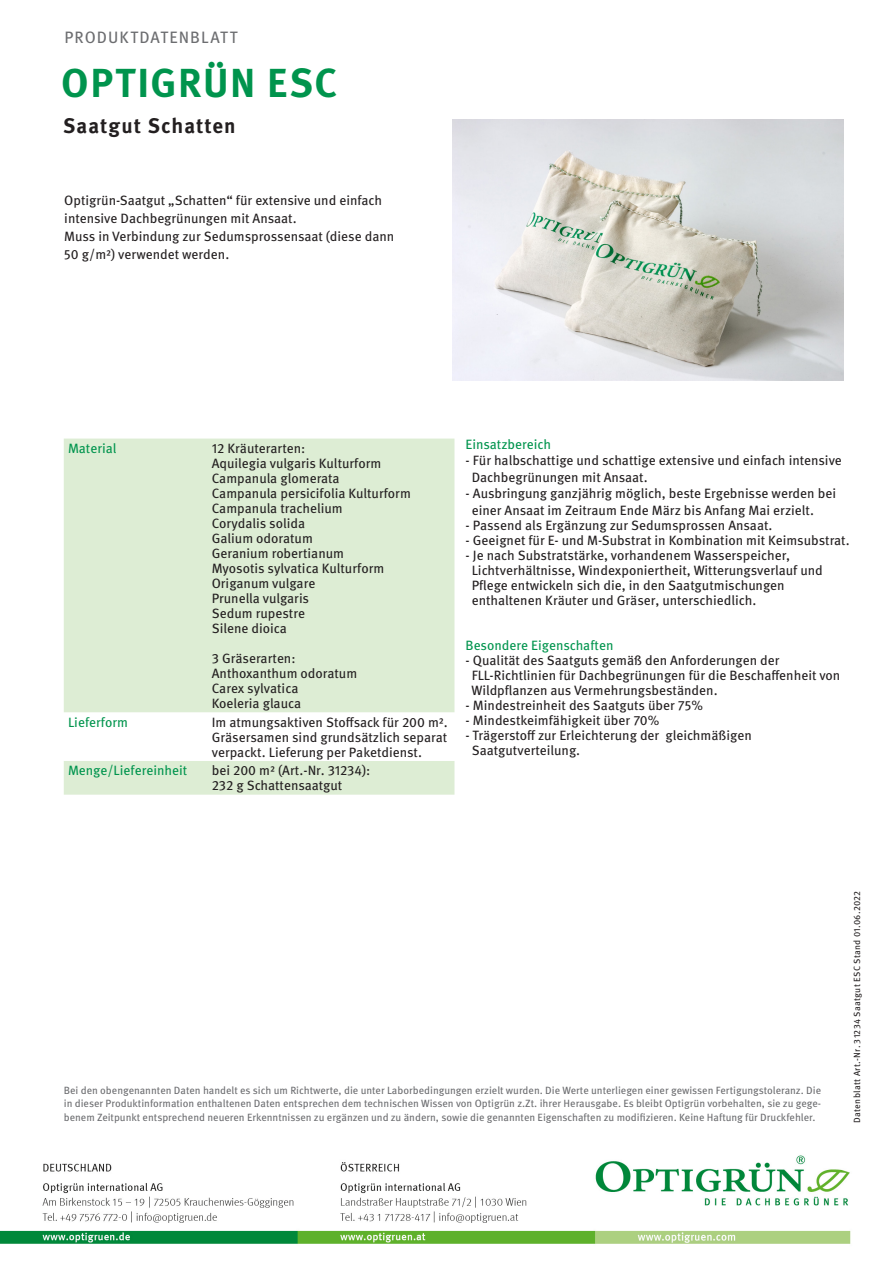
<style>
.page{position:relative;width:893px;height:1263px;background:#fff}
.page>*{position:absolute;margin:0;border:0;box-sizing:border-box;transform-origin:0 0}
.Titel_Headline_Versa{font:700 40.5px "Meta Pro";letter-spacing:.035em;color:#00944d}
.t1{font:700 21px "Meta Pro";letter-spacing:.05em;color:#231f20}
.t2{font:16.5px "Meta Pro";letter-spacing:.065em;color:#6c6d70}
.t3{font:13.5px/15px "Meta Pro";color:#231f20}
.t4{font:13.5px "Meta Pro";color:#00944d}
.t5{font:10.5px/13.5px "Meta Pro";color:#6c6d70;text-align:justify}
.fliesstext_book{font:9px "Meta Pro";letter-spacing:.035em;color:#231f20}
</style>
<div class="page">
<svg style="left:64px;top:439px;width:390px;height:356px;background:#e1efd9"></svg>
<img style="left:452px;top:119px;width:391px;height:261px">
<img style="left:0;top:1155px;width:851px;height:89px">
<p class="t2" style="left:64px;top:26px;width:175px">PRODUKTDATENBLATT</p>
<p class="Titel_Headline_Versa" style="left:61px;top:57px;width:278px">OPTIGRÜN ESC</p>
<p class="t1" style="left:63px;top:112px;width:174px">Saatgut Schatten</p>
<p class="t3" style="left:64px;top:193px;width:319px">Optigrün-Saatgut „Schatten“ für extensive und einfach</p>
<p class="t3" style="left:64px;top:211px;width:234px">intensive Dachbegrünungen mit Ansaat.</p>
<p class="t3" style="left:64px;top:229px;width:332px">Muss in Verbindung zur Sedumsprossensaat (diese dann</p>
<p class="t3" style="left:64px;top:247px;width:166px">50 g/m²) verwendet werden.</p>
<p class="t4" style="left:68px;top:440px;width:50px">Material</p>
<p class="t3" style="left:212px;top:441px;width:95px">12 Kräuterarten:</p>
<p class="t3" style="left:212px;top:456px;width:171px">Aquilegia vulgaris Kulturform</p>
<p class="t3" style="left:212px;top:471px;width:129px">Campanula glomerata</p>
<p class="t3" style="left:212px;top:486px;width:201px">Campanula persicifolia Kulturform</p>
<p class="t3" style="left:212px;top:501px;width:133px">Campanula trachelium</p>
<p class="t3" style="left:212px;top:516px;width:95px">Corydalis solida</p>
<p class="t3" style="left:212px;top:531px;width:103px">Galium odoratum</p>
<p class="t3" style="left:212px;top:546px;width:134px">Geranium robertianum</p>
<p class="t3" style="left:212px;top:561px;width:174px">Myosotis sylvatica Kulturform</p>
<p class="t3" style="left:212px;top:576px;width:105px">Origanum vulgare</p>
<p class="t3" style="left:212px;top:591px;width:99px">Prunella vulgaris</p>
<p class="t3" style="left:212px;top:606px;width:95px">Sedum rupestre</p>
<p class="t3" style="left:212px;top:621px;width:77px">Silene dioica</p>
<p class="t3" style="left:212px;top:651px;width:85px">3 Gräserarten:</p>
<p class="t3" style="left:212px;top:666px;width:147px">Anthoxanthum odoratum</p>
<p class="t3" style="left:212px;top:681px;width:88px">Carex sylvatica</p>
<p class="t3" style="left:212px;top:696px;width:91px">Koeleria glauca</p>
<p class="t4" style="left:68px;top:713px;width:62px">Lieferform</p>
<p class="t3" style="left:212px;top:715px;width:238px">Im atmungsaktiven Stoffsack für 200 m².</p>
<p class="t3" style="left:212px;top:730px;width:237px">Gräsersamen sind grundsätzlich separat verpackt. Lieferung per Paketdienst.</p>
<p class="t4" style="left:68px;top:762px;width:121px">Menge/Liefereinheit</p>
<p class="t3" style="left:212px;top:764px;width:160px">bei 200 m² (Art.-Nr. 31234):</p>
<p class="t3" style="left:212px;top:779px;width:132px">232 g Schattensaatgut</p>
<p class="t4" style="left:466px;top:435px;width:87px">Einsatzbereich</p>
<p class="t3" style="left:466px;top:453px;width:378px">- Für halbschattige und schattige extensive und einfach intensive</p>
<p class="t3" style="left:472px;top:470px;width:178px">Dachbegrünungen mit Ansaat.</p>
<p class="t3" style="left:466px;top:486px;width:372px">- Ausbringung ganzjährig möglich, beste Ergebnisse werden bei</p>
<p class="t3" style="left:472px;top:503px;width:344px">einer Ansaat im Zeitraum Ende März bis Anfang Mai erzielt.</p>
<p class="t3" style="left:466px;top:518px;width:308px">- Passend als Ergänzung zur Sedumsprossen Ansaat.</p>
<p class="t3" style="left:466px;top:533px;width:386px">- Geeignet für E- und M-Substrat in Kombination mit Keimsubstrat.</p>
<p class="t3" style="left:466px;top:548px;width:326px">- Je nach Substratstärke, vorhandenem Wasserspeicher,</p>
<p class="t3" style="left:472px;top:563px;width:353px">Lichtverhältnisse, Windexponiertheit, Witterungsverlauf und</p>
<p class="t3" style="left:472px;top:578px;width:314px">Pflege entwickeln sich die, in den Saatgutmischungen</p>
<p class="t3" style="left:472px;top:593px;width:286px">enthaltenen Kräuter und Gräser, unterschiedlich.</p>
<p class="t4" style="left:466px;top:636px;width:149px">Besondere Eigenschaften</p>
<p class="t3" style="left:466px;top:653px;width:315px">- Qualität des Saatguts gemäß den Anforderungen der</p>
<p class="t3" style="left:472px;top:668px;width:370px">FLL-Richtlinien für Dachbegrünungen für die Beschaffenheit von</p>
<p class="t3" style="left:472px;top:683px;width:248px">Wildpflanzen aus Vermehrungsbeständen.</p>
<p class="t3" style="left:466px;top:698px;width:239px">- Mindestreinheit des Saatguts über 75%</p>
<p class="t3" style="left:466px;top:713px;width:195px">- Mindestkeimfähigkeit über 70%</p>
<p class="t3" style="left:466px;top:728px;width:288px">- Trägerstoff zur Erleichterung der gleichmäßigen</p>
<p class="t3" style="left:472px;top:743px;width:110px">Saatgutverteilung.</p>
<p class="t5" style="left:64px;top:1084px;width:759px">Bei den obengenannten Daten handelt es sich um Richtwerte, die unter Laborbedingungen erzielt wurden. Die Werte unterliegen einer gewissen Fertigungstoleranz. Die in dieser Produktinformation enthaltenen Daten entsprechen dem technischen Wissen von Optigrün z.Zt. ihrer Herausgabe. Es bleibt Optigrün vorbehalten, sie zu gege&shy;benem Zeitpunkt entsprechend neueren Erkenntnissen zu ergänzen und zu ändern, sowie die genannten Eigenschaften zu modifizieren. Keine Haftung für Druckfehler.</p>
<p class="fliesstext_book" style="left:851px;top:1123px;width:233px;rotate:-90deg">Datenblatt Art.-Nr. 31234 Saatgut ESC Stand 01.06.2022</p>
</div>
